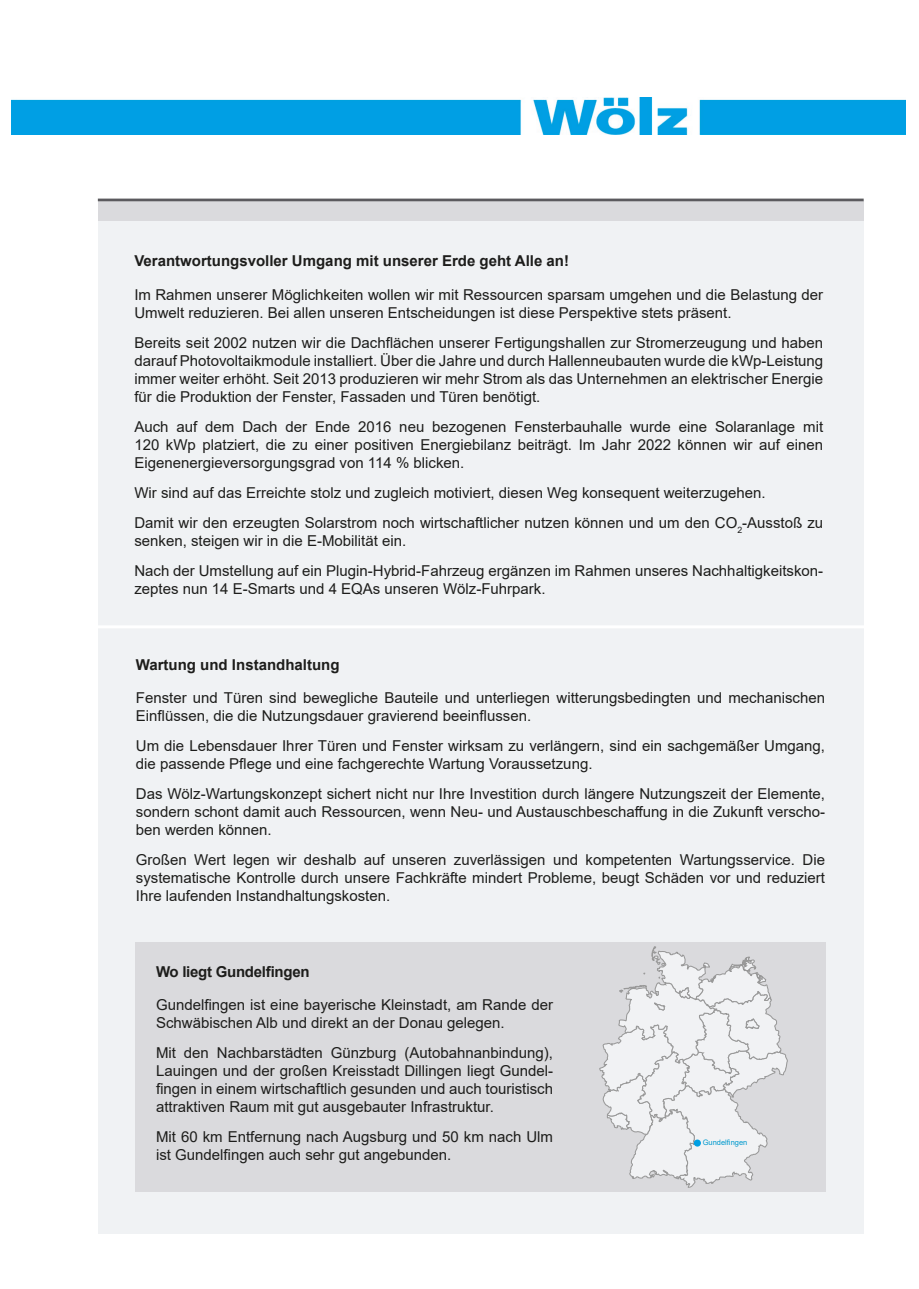
<style>
.page{position:relative;width:919px;height:1289px;background:#fff}
.page>*{position:absolute;margin:0;border:0;box-sizing:border-box;transform-origin:0 0}
.t1{font:15px/18px "Arial";color:#1d1d1b}
.t2{font:700 15px "Arial";color:#1d1d1b}
.t3{font:700 15px "Arial";letter-spacing:-.02em;color:#1d1d1b}
.t4{font:7.5px "Arial";color:#0099cd}
</style>
<div class="page">
<img style="left:12px;top:98px;width:893px;height:37px">
<div style="left:98px;top:200px;width:765px;height:1033px;background:#f0f2f4"></div>
<div style="left:135px;top:942px;width:690px;height:249px;background:#dadadd"></div>
<div style="left:98px;top:201px;width:765px;height:19px;background:#dadadd"></div>
<hr style="left:75px;top:625px;width:802px;height:3px;background:#fff">
<hr style="left:98px;top:198px;width:765px;height:3px;background:#5b5a5e">
<svg style="left:599px;top:946px;width:188px;height:241px"></svg>
<svg style="left:693px;top:1139px;width:8px;height:7px"></svg>
<p class="t2" style="left:134px;top:251px;width:436px">Verantwortungsvoller Umgang mit unserer Erde geht Alle an!</p>
<p class="t1" style="left:134px;top:285px;width:690px">Im Rahmen unserer Möglichkeiten wollen wir mit Ressourcen sparsam umgehen und die Belastung der<br>Umwelt reduzieren. Bei allen unseren Entscheidungen ist diese Perspektive stets präsent.</p>
<p class="t1" style="left:134px;top:333px;width:690px;text-align:justify">Bereits seit 2002 nutzen wir die Dachflächen unserer Fertigungshallen zur Stromerzeugung und haben darauf Photovoltaikmodule installiert. Über die Jahre und durch Hallenneubauten wurde die kWp-Leistung immer weiter erhöht. Seit 2013 produzieren wir mehr Strom als das Unternehmen an elektrischer Energie für die Produktion der Fenster, Fassaden und Türen benötigt.</p>
<p class="t1" style="left:134px;top:417px;width:690px;text-align:justify">Auch auf dem Dach der Ende 2016 neu bezogenen Fensterbauhalle wurde eine Solaranlage mit 120 kWp platziert, die zu einer positiven Energiebilanz beiträgt. Im Jahr 2022 können wir auf einen Eigenenergieversorgungsgrad von 114 % blicken.</p>
<p class="t1" style="left:134px;top:477px;width:690px;line-height:30px">Wir sind auf das Erreichte stolz und zugleich motiviert, diesen Weg konsequent weiterzugehen.<br>Damit wir den erzeugten Solarstrom noch wirtschaftlicher nutzen können und um den CO<sub>2</sub>-Ausstoß zu</p>
<p class="t1" style="left:134px;top:525px;width:690px;line-height:30px">senken, steigen wir in die E-Mobilität ein.<br>Nach der Umstellung auf ein Plugin-Hybrid-Fahrzeug ergänzen im Rahmen unseres Nachhaltigkeitskon-</p>
<p class="t1" style="left:134px;top:579px;width:412px">zeptes nun 14 E-Smarts und 4 EQAs unseren Wölz-Fuhrpark.</p>
<p class="t2" style="left:136px;top:653px;width:205px">Wartung und Instandhaltung</p>
<p class="t1" style="left:136px;top:688px;width:690px">Fenster und Türen sind bewegliche Bauteile und unterliegen witterungsbedingten und mechanischen<br>Einflüssen, die die Nutzungsdauer gravierend beeinflussen.</p>
<p class="t1" style="left:136px;top:736px;width:690px">Um die Lebensdauer Ihrer Türen und Fenster wirksam zu verlängern, sind ein sachgemäßer Umgang, die passende Pflege und eine fachgerechte Wartung Voraussetzung.</p>
<p class="t1" style="left:136px;top:784px;width:690px;text-align:justify">Das Wölz-Wartungskonzept sichert nicht nur Ihre Investition durch längere Nutzungszeit der Elemente, sondern schont damit auch Ressourcen, wenn Neu- und Austauschbeschaffung in die Zukunft verscho&shy;ben werden können.</p>
<p class="t1" style="left:136px;top:850px;width:690px;text-align:justify">Großen Wert legen wir deshalb auf unseren zuverlässigen und kompetenten Wartungsservice. Die systematische Kontrolle durch unsere Fachkräfte mindert Probleme, beugt Schäden vor und reduziert Ihre laufenden Instandhaltungskosten.</p>
<p class="t3" style="left:156px;top:960px;width:155px">Wo liegt Gundelfingen</p>
<p class="t1" style="left:156px;top:995px;width:398px">Gundelfingen ist eine bayerische Kleinstadt, am Rande der<br>Schwäbischen Alb und direkt an der Donau gelegen.</p>
<p class="t1" style="left:156px;top:1043px;width:398px;text-align:justify">Mit den Nachbarstädten Günzburg (Autobahnanbindung), Lauingen und der großen Kreisstadt Dillingen liegt Gundel&shy;fingen in einem wirtschaftlich gesunden und auch touristisch attraktiven Raum mit gut ausgebauter Infrastruktur.</p>
<p class="t1" style="left:156px;top:1127px;width:398px">Mit 60 km Entfernung nach Augsburg und 50 km nach Ulm ist Gundelfingen auch sehr gut angebunden.</p>
<p class="t4" style="left:702px;top:1137px;width:46px">Gundelfingen</p>
</div>
